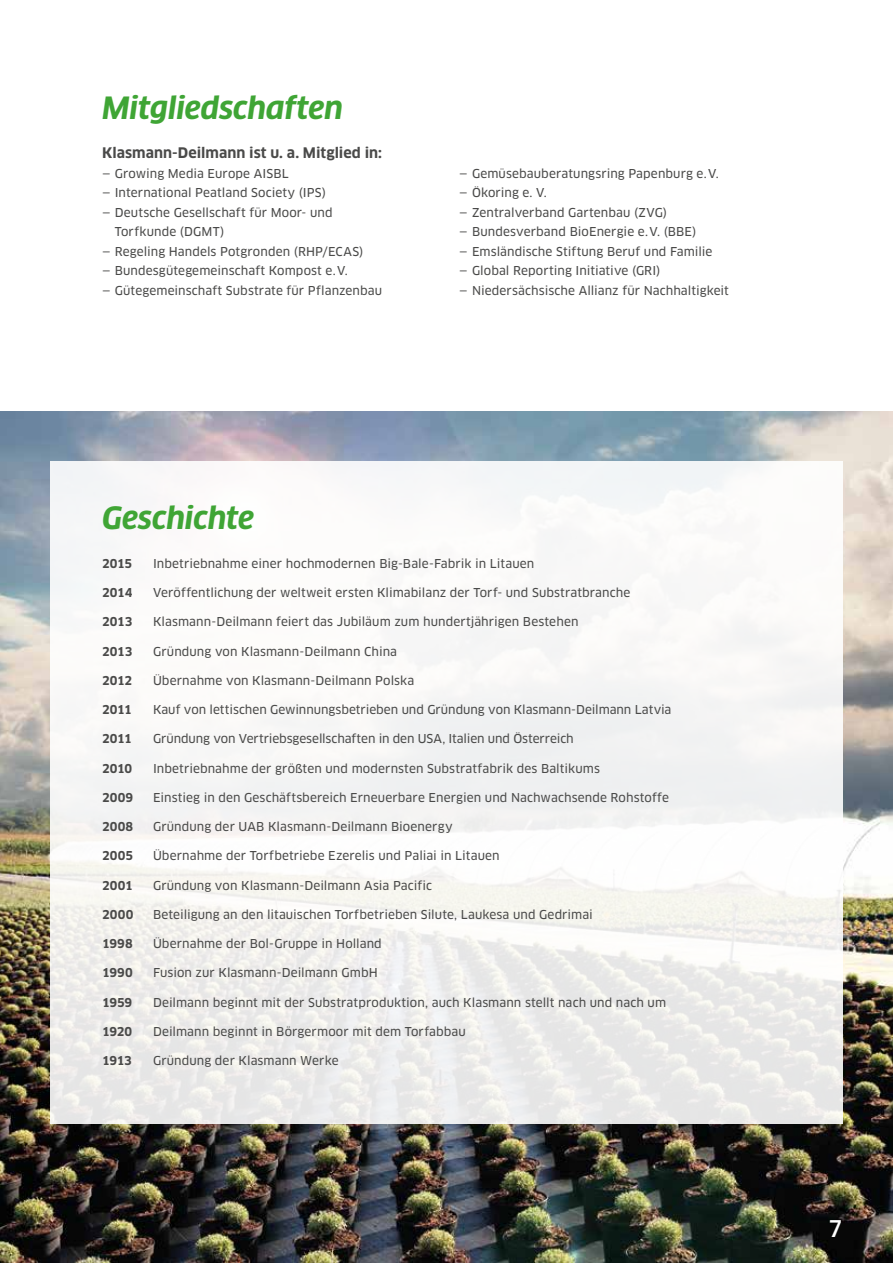
<style>
.page{position:relative;width:893px;height:1263px;background:#fff}
.page>*{position:absolute;margin:0;border:0;box-sizing:border-box;transform-origin:0 0}
.t1{font:italic 700 30px "Clan OT";letter-spacing:-.01em;color:#3fa535}
.t2{font:500 22.5px "Clan Offc Narr";color:#fff}
.t3{font:700 14.25px "Clan OT";color:#4a4a49}
.t4{font:12px/19.5px "Clan OT News";letter-spacing:.01em;color:#4a4a49}
.t5{font:700 12px "Clan OT";color:#4a4a49}
</style>
<div class="page">
<img style="left:0;top:412px;width:893px;height:851px">
<div style="left:50px;top:461px;width:792px;height:663px;background:linear-gradient(to bottom,#fdfcfc,#edecea)"></div>
<h1 class="t1" style="left:102px;top:91px;width:243px">Mitgliedschaften</h1>
<p class="t3" style="left:102px;top:145px;width:282px">Klasmann-Deilmann ist u. a. Mitglied in:</p>
<p class="t4" style="left:102px;top:164px;width:188px">— Growing Media Europe AISBL</p>
<p class="t4" style="left:102px;top:183px;width:225px">— International Peatland Society (IPS)</p>
<p class="t4" style="left:115px;top:203px;width:219px;text-indent:-13px">— Deutsche Gesellschaft für Moor- und<br>Torfkunde (DGMT)</p>
<p class="t4" style="left:102px;top:242px;width:263px">— Regeling Handels Potgronden (RHP/ECAS)</p>
<p class="t4" style="left:102px;top:261px;width:247px">— Bundesgütegemeinschaft Kompost e.V.</p>
<p class="t4" style="left:102px;top:281px;width:282px">— Gütegemeinschaft Substrate für Pflanzenbau</p>
<p class="t4" style="left:459px;top:164px;width:261px">— Gemüsebauberatungsring Papenburg e.V.</p>
<p class="t4" style="left:459px;top:183px;width:89px">— Ökoring e. V.</p>
<p class="t4" style="left:459px;top:203px;width:209px">— Zentralverband Gartenbau (ZVG)</p>
<p class="t4" style="left:459px;top:222px;width:239px">— Bundesverband BioEnergie e.V. (BBE)</p>
<p class="t4" style="left:459px;top:242px;width:255px">— Emsländische Stiftung Beruf und Familie</p>
<p class="t4" style="left:459px;top:261px;width:203px">— Global Reporting Initiative (GRI)</p>
<p class="t4" style="left:459px;top:281px;width:271px">— Niedersächsische Allianz für Nachhaltigkeit</p>
<h1 class="t1" style="left:102px;top:500px;width:154px">Geschichte</h1>
<p class="t5" style="left:102px;top:556px;width:32px">2015</p>
<p class="t4" style="left:153px;top:554px;width:383px">Inbetriebnahme einer hochmodernen Big-Bale-Fabrik in Litauen</p>
<p class="t5" style="left:102px;top:586px;width:32px">2014</p>
<p class="t4" style="left:153px;top:583px;width:479px">Veröffentlichung der weltweit ersten Klimabilanz der Torf- und Substratbranche</p>
<p class="t5" style="left:102px;top:615px;width:32px">2013</p>
<p class="t4" style="left:153px;top:612px;width:427px">Klasmann-Deilmann feiert das Jubiläum zum hundertjährigen Bestehen</p>
<p class="t5" style="left:102px;top:644px;width:32px">2013</p>
<p class="t4" style="left:153px;top:641px;width:245px">Gründung von Klasmann-Deilmann China</p>
<p class="t5" style="left:102px;top:673px;width:32px">2012</p>
<p class="t4" style="left:153px;top:671px;width:263px">Übernahme von Klasmann-Deilmann Polska</p>
<p class="t5" style="left:102px;top:703px;width:31px">2011</p>
<p class="t4" style="left:153px;top:700px;width:520px">Kauf von lettischen Gewinnungsbetrieben und Gründung von Klasmann-Deilmann Latvia</p>
<p class="t5" style="left:102px;top:732px;width:31px">2011</p>
<p class="t4" style="left:153px;top:729px;width:422px">Gründung von Vertriebsgesellschaften in den USA, Italien und Österreich</p>
<p class="t5" style="left:102px;top:761px;width:32px">2010</p>
<p class="t4" style="left:153px;top:758px;width:448px">Inbetriebnahme der größten und modernsten Substratfabrik des Baltikums</p>
<p class="t5" style="left:102px;top:790px;width:33px">2009</p>
<p class="t4" style="left:153px;top:788px;width:517px">Einstieg in den Geschäftsbereich Erneuerbare Energien und Nachwachsende Rohstoffe</p>
<p class="t5" style="left:102px;top:820px;width:33px">2008</p>
<p class="t4" style="left:153px;top:817px;width:301px">Gründung der UAB Klasmann-Deilmann Bioenergy</p>
<p class="t5" style="left:102px;top:849px;width:33px">2005</p>
<p class="t4" style="left:153px;top:846px;width:348px">Übernahme der Torfbetriebe Ezerelis und Paliai in Litauen</p>
<p class="t5" style="left:102px;top:878px;width:32px">2001</p>
<p class="t4" style="left:153px;top:875px;width:281px">Gründung von Klasmann-Deilmann Asia Pacific</p>
<p class="t5" style="left:102px;top:907px;width:33px">2000</p>
<p class="t4" style="left:153px;top:905px;width:441px">Beteiligung an den litauischen Torfbetrieben Silute, Laukesa und Gedrimai</p>
<p class="t5" style="left:102px;top:937px;width:32px">1998</p>
<p class="t4" style="left:153px;top:934px;width:230px">Übernahme der Bol-Gruppe in Holland</p>
<p class="t5" style="left:102px;top:966px;width:32px">1990</p>
<p class="t4" style="left:153px;top:963px;width:226px">Fusion zur Klasmann-Deilmann GmbH</p>
<p class="t5" style="left:102px;top:995px;width:32px">1959</p>
<p class="t4" style="left:153px;top:993px;width:515px">Deilmann beginnt mit der Substratproduktion, auch Klasmann stellt nach und nach um</p>
<p class="t5" style="left:102px;top:1024px;width:32px">1920</p>
<p class="t4" style="left:153px;top:1022px;width:314px">Deilmann beginnt in Börgermoor mit dem Torfabbau</p>
<p class="t5" style="left:102px;top:1054px;width:31px">1913</p>
<p class="t4" style="left:153px;top:1051px;width:187px">Gründung der Klasmann Werke</p>
<h2 class="t2" style="left:829px;top:1217px;width:15px">7</h2>
</div>
